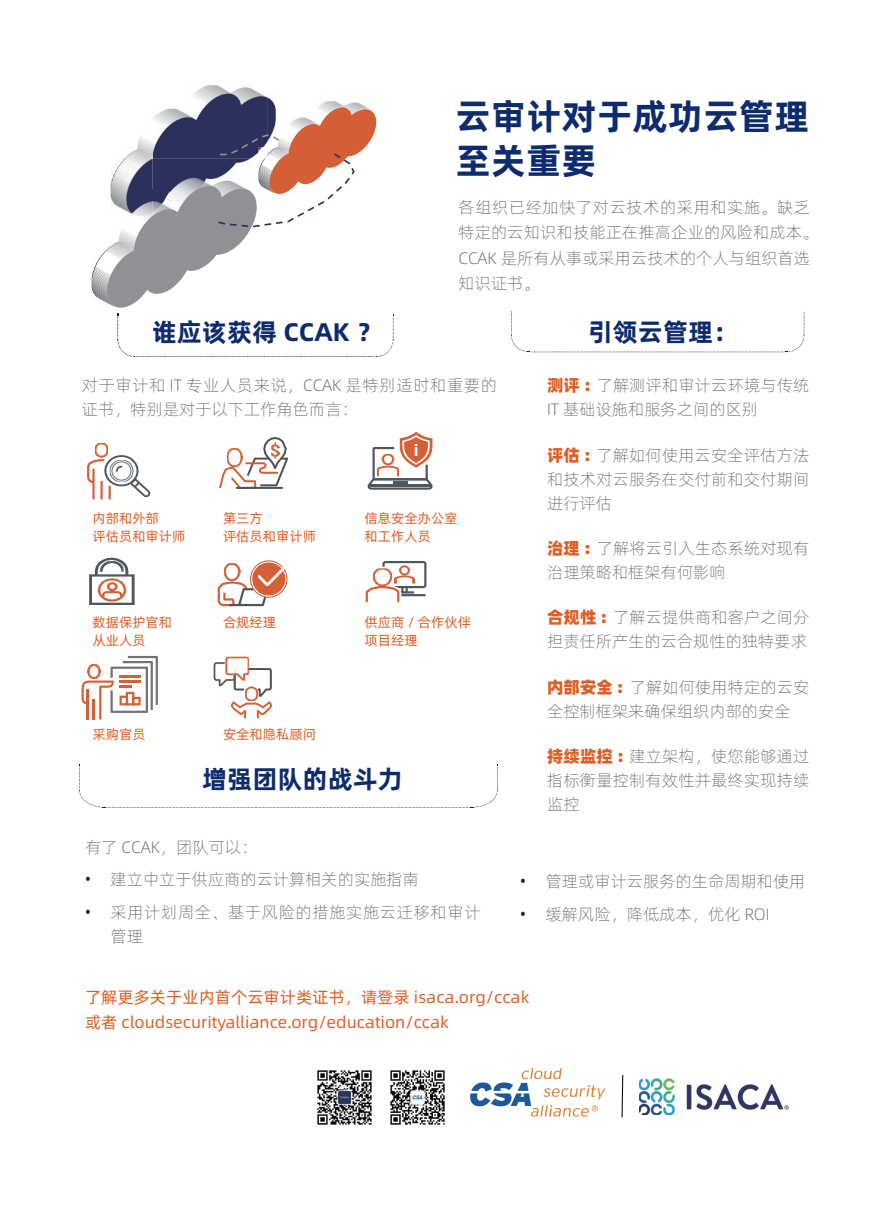
<style>
.page{position:relative;width:893px;height:1212px;background:#fff}
.page>*{position:absolute;margin:0;border:0;box-sizing:border-box;transform-origin:0 0}
.t1{font:36px/43.2px "Alibaba Pu Hui Ti B";color:#0d2b6d}
.t2{font:25.5px "Alibaba Pu Hui Ti B";color:#0d2b6d}
.t3{font:300 16.5px/24px "Alibaba Pu Hui Ti";letter-spacing:.005em;color:#636366}
.t4{font:16.5px/25.5px "Alibaba Pu Hui Ti";color:#e05e25}
.t5{font:300 16.5px/24px "Alibaba Pu Hui Ti";letter-spacing:.04em;color:#636366}
.t6{font:13.5px/18px "Alibaba Pu Hui Ti";color:#e05e25}
.s1{font-weight:800;color:#e05e25}
.s2{font-family:"Roboto";font-weight:500;color:#231f20}
</style>
<div class="page">
<svg style="left:79px;top:85px;width:726px;height:723px"></svg>
<img style="left:317px;top:1070px;width:55px;height:55px">
<img style="left:390px;top:1070px;width:55px;height:55px">
<img style="left:639px;top:1079px;width:150px;height:36px">
<img style="left:470px;top:1067px;width:136px;height:50px">
<svg style="left:621px;top:1075px;width:2px;height:42px"></svg>
<h2 class="t2" style="left:152px;top:312px;width:231px">谁应该获得 CCAK ？</h2>
<h1 class="t1" style="left:455px;top:93px;width:356px">云审计对于成功云管理至关重要</h1>
<p class="t3" style="left:459px;top:193px;width:361px;line-height:25.5px">各组织已经加快了对云技术的采用和实施。缺乏特定的云知识和技能正在推高企业的风险和成本。<br>CCAK 是所有从事或采用云技术的个人与组织首选知识证书。</p>
<h2 class="t2" style="left:588px;top:312px;width:152px">引领云管理：</h2>
<p class="t3" style="left:82px;top:373px;width:417px">对于审计和 IT 专业人员来说，CCAK 是特别适时和重要的证书，特别是对于以下工作角色而言：</p>
<p class="t3" style="left:547px;top:373px;width:264px"><span class="s1">测评 :</span> 了解测评和审计云环境与传统<br>IT 基础设施和服务之间的区别</p>
<p class="t3" style="left:547px;top:442px;width:264px;text-align:justify"><span class="s1">评估 :</span> 了解如何使用云安全评估方法和技术对云服务在交付前和交付期间进行评估</p>
<p class="t3" style="left:547px;top:535px;width:264px"><span class="s1">治理 :</span> 了解将云引入生态系统对现有治理策略和框架有何影响</p>
<p class="t3" style="left:547px;top:604px;width:264px"><span class="s1">合规性 :</span> 了解云提供商和客户之间分担责任所产生的云合规性的独特要求</p>
<p class="t3" style="left:547px;top:674px;width:264px"><span class="s1">内部安全 :</span> 了解如何使用特定的云安全控制框架来确保组织内部的安全</p>
<p class="t3" style="left:547px;top:743px;width:264px;text-align:justify"><span class="s1">持续监控 :</span> 建立架构，使您能够通过指标衡量控制有效性并最终实现持续监控</p>
<p class="t6" style="left:223px;top:509px;width:94px">第三方<br>评估员和审计师</p>
<p class="t6" style="left:365px;top:509px;width:94px">信息安全办公室和工作人员</p>
<p class="t6" style="left:92px;top:509px;width:94px">内部和外部<br>评估员和审计师</p>
<p class="t6" style="left:365px;top:612px;width:108px">供应商 / 合作伙伴项目经理</p>
<p class="t6" style="left:92px;top:612px;width:81px">数据保护官和从业人员</p>
<p class="t6" style="left:223px;top:612px;width:55px">合规经理</p>
<p class="t6" style="left:92px;top:724px;width:55px">采购官员</p>
<p class="t6" style="left:223px;top:724px;width:94px">安全和隐私顾问</p>
<h2 class="t2" style="left:202px;top:759px;width:202px">增强团队的战斗力</h2>
<p class="t3" style="left:85px;top:834px;width:174px">有了 CCAK，团队可以：</p>
<p class="t3" style="left:85px;top:866px;width:335px"><span class="s2">•</span> 建立中立于供应商的云计算相关的实施指南</p>
<p class="t5" style="left:111px;top:899px;width:372px;text-indent:-26px"><span class="s2">•</span> 采用计划周全、基于风险的措施实施云迁移和审计管理</p>
<p class="t3" style="left:520px;top:869px;width:287px"><span class="s2">•</span> 管理或审计云服务的生命周期和使用</p>
<p class="t3" style="left:520px;top:901px;width:251px"><span class="s2">•</span> 缓解风险，降低成本，优化 ROI</p>
<p class="t4" style="left:85px;top:983px;width:446px">了解更多关于业内首个云审计类证书，请登录 isaca.org/ccak或者 cloudsecurityalliance.org/education/ccak</p>
</div>
